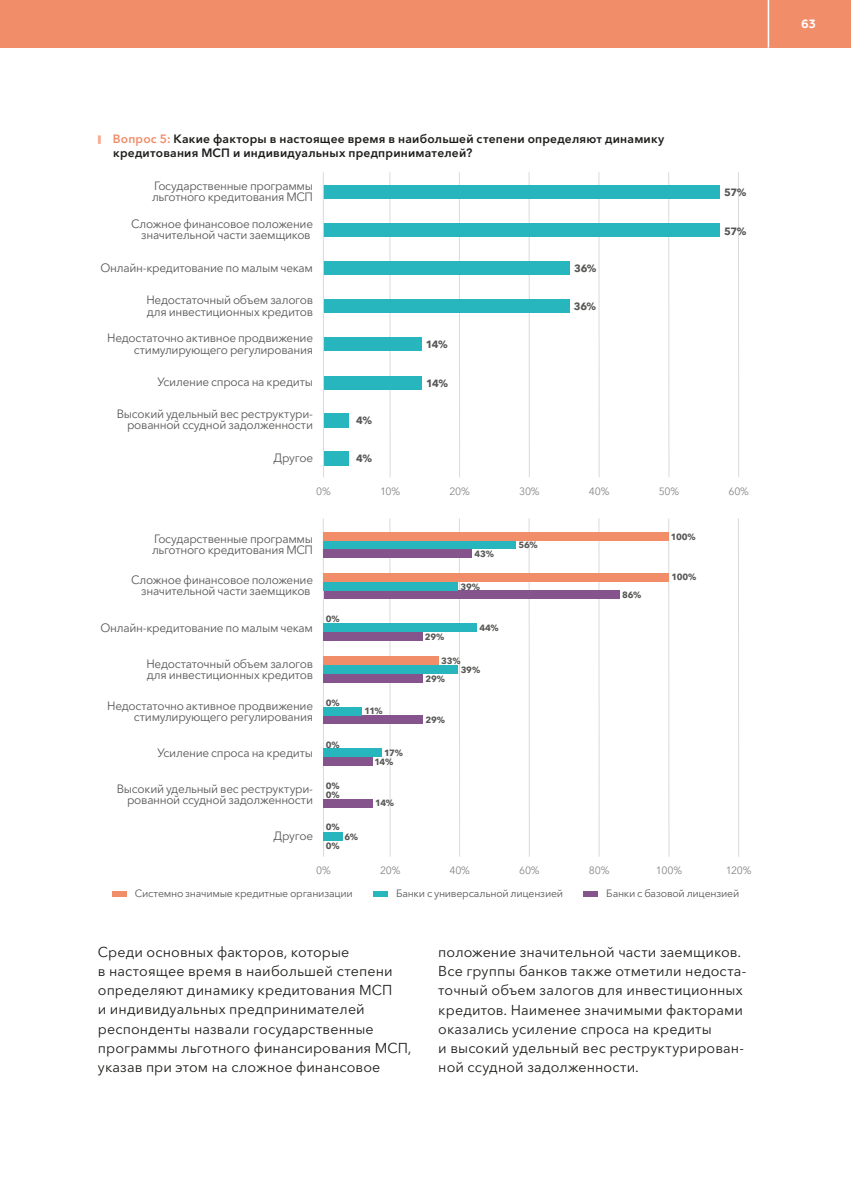
<style>
.page{position:relative;width:851px;height:1191px;background:#fff}
.page>*{position:absolute;margin:0;border:0;box-sizing:border-box;transform-origin:0 0}
.t1{font:14.25px/19.2px "Avenir Next Cyr";letter-spacing:.005em;color:#1d1d1b}
.t2{font:12px/11.4px "Avenir Next Cyr";letter-spacing:-.025em;color:#575756;text-align:right}
.t3{font:600 12px/14.4px "Avenir Next Cyr";letter-spacing:.015em;color:#1d1d1b}
.t4{font:700 12px "Geometria";color:#fff}
.t5{font:10.5px "Avenir Next Cyr";letter-spacing:-.02em;color:#575756}
.t6{font:10.5px "Avenir Next Cyr";letter-spacing:-.025em;color:#878787}
.t7{font:700 10.5px "Avenir Next Cyr";letter-spacing:-.055em;color:#575756}
.t8{font:700 9px "Avenir Next Cyr";letter-spacing:-.03em;color:#575756}
.s1{color:#f28d69}
</style>
<div class="page">
<div style="left:0;top:0;width:850px;height:48px;background:#f28d69"></div>
<hr style="left:767px;top:0;width:2px;height:48px;background:#fff">
<svg style="left:98px;top:135px;width:3px;height:9px"></svg>
<hr style="left:459px;top:172px;width:1px;height:305px;background:#dadada">
<hr style="left:389px;top:172px;width:1px;height:305px;background:#dadada">
<hr style="left:528px;top:172px;width:1px;height:305px;background:#dadada">
<hr style="left:598px;top:172px;width:1px;height:305px;background:#dadada">
<hr style="left:668px;top:172px;width:1px;height:305px;background:#dadada">
<hr style="left:738px;top:172px;width:1px;height:305px;background:#dadada">
<div style="left:323px;top:185px;width:396px;height:13px;background:#28b6be"></div>
<div style="left:323px;top:223px;width:396px;height:14px;background:#28b6be"></div>
<div style="left:323px;top:262px;width:246px;height:13px;background:#28b6be"></div>
<div style="left:323px;top:300px;width:246px;height:13px;background:#28b6be"></div>
<div style="left:323px;top:338px;width:98px;height:13px;background:#28b6be"></div>
<div style="left:323px;top:376px;width:98px;height:13px;background:#28b6be"></div>
<div style="left:323px;top:413px;width:25px;height:14px;background:#28b6be"></div>
<div style="left:323px;top:451px;width:25px;height:14px;background:#28b6be"></div>
<hr style="left:323px;top:172px;width:1px;height:305px;background:#dadada">
<hr style="left:459px;top:518px;width:1px;height:338px;background:#dadada">
<hr style="left:389px;top:518px;width:1px;height:338px;background:#dadada">
<hr style="left:528px;top:518px;width:1px;height:338px;background:#dadada">
<hr style="left:598px;top:518px;width:1px;height:338px;background:#dadada">
<hr style="left:668px;top:518px;width:1px;height:338px;background:#dadada">
<hr style="left:738px;top:518px;width:1px;height:338px;background:#dadada">
<hr style="left:323px;top:518px;width:1px;height:338px;background:#dadada">
<div style="left:323px;top:715px;width:100px;height:9px;background:#85548c"></div>
<div style="left:323px;top:707px;width:39px;height:8px;background:#28b6be"></div>
<div style="left:323px;top:799px;width:49px;height:8px;background:#85548c"></div>
<div style="left:323px;top:757px;width:49px;height:9px;background:#85548c"></div>
<div style="left:323px;top:749px;width:58px;height:8px;background:#28b6be"></div>
<div style="left:323px;top:831px;width:20px;height:9px;background:#28b6be"></div>
<div style="left:323px;top:549px;width:149px;height:8px;background:#85548c"></div>
<div style="left:323px;top:540px;width:193px;height:9px;background:#28b6be"></div>
<div style="left:323px;top:531px;width:345px;height:9px;background:#f28d69"></div>
<div style="left:323px;top:591px;width:296px;height:8px;background:#85548c"></div>
<div style="left:323px;top:582px;width:135px;height:9px;background:#28b6be"></div>
<div style="left:323px;top:573px;width:345px;height:9px;background:#f28d69"></div>
<div style="left:323px;top:674px;width:100px;height:9px;background:#85548c"></div>
<div style="left:323px;top:665px;width:135px;height:9px;background:#28b6be"></div>
<div style="left:323px;top:657px;width:115px;height:8px;background:#f28d69"></div>
<div style="left:112px;top:891px;width:14px;height:6px;background:#f28d69"></div>
<div style="left:373px;top:891px;width:14px;height:6px;background:#28b6be"></div>
<div style="left:583px;top:891px;width:15px;height:6px;background:#85548c"></div>
<div style="left:323px;top:632px;width:100px;height:9px;background:#85548c"></div>
<div style="left:323px;top:623px;width:154px;height:9px;background:#28b6be"></div>
<p class="t3" style="left:113px;top:132px;width:553px"><span class="s1">Вопрос 5:</span> Какие факторы в настоящее время в наибольшей степени определяют динамику кредитования МСП и индивидуальных предпринимателей?</p>
<p class="t2" style="left:152px;top:180px;width:162px;text-align:left">Государственные программы льготного кредитования МСП</p>
<p class="t2" style="left:131px;top:218px;width:183px">Сложное финансовое положение значительной части заемщиков</p>
<p class="t2" style="left:100px;top:262px;width:214px">Онлайн-кредитование по малым чекам</p>
<p class="t2" style="left:146px;top:294px;width:168px;text-align:left">Недостаточный объем залогов для инвестиционных кредитов</p>
<p class="t2" style="left:107px;top:332px;width:207px">Недостаточно активное продвижение стимулирующего регулирования</p>
<p class="t2" style="left:157px;top:376px;width:157px">Усиление спроса на кредиты</p>
<p class="t2" style="left:117px;top:408px;width:198px">Высокий удельный вес реструктури&shy;рованной ссудной задолженности</p>
<p class="t2" style="left:273px;top:452px;width:41px">Другое</p>
<p class="t6" style="left:380px;top:485px;width:22px">10%</p>
<p class="t6" style="left:449px;top:485px;width:22px">20%</p>
<p class="t6" style="left:519px;top:485px;width:22px">30%</p>
<p class="t6" style="left:589px;top:485px;width:22px">40%</p>
<p class="t6" style="left:658px;top:485px;width:22px">50%</p>
<p class="t6" style="left:728px;top:485px;width:22px">60%</p>
<p class="t7" style="left:724px;top:186px;width:24px">57%</p>
<p class="t7" style="left:724px;top:224px;width:24px">57%</p>
<p class="t7" style="left:574px;top:262px;width:24px">36%</p>
<p class="t7" style="left:574px;top:300px;width:24px">36%</p>
<p class="t7" style="left:426px;top:338px;width:23px">14%</p>
<p class="t7" style="left:426px;top:377px;width:23px">14%</p>
<p class="t7" style="left:356px;top:414px;width:17px">4%</p>
<p class="t7" style="left:356px;top:452px;width:17px">4%</p>
<p class="t6" style="left:316px;top:485px;width:16px">0%</p>
<p class="t2" style="left:152px;top:532px;width:162px;text-align:left">Государственные программы льготного кредитования МСП</p>
<p class="t2" style="left:131px;top:574px;width:183px">Сложное финансовое положение значительной части заемщиков</p>
<p class="t2" style="left:100px;top:622px;width:214px">Онлайн-кредитование по малым чекам</p>
<p class="t2" style="left:146px;top:658px;width:168px;text-align:left">Недостаточный объем залогов для инвестиционных кредитов</p>
<p class="t2" style="left:107px;top:699px;width:207px">Недостаточно активное продвижение стимулирующего регулирования</p>
<p class="t2" style="left:157px;top:747px;width:157px">Усиление спроса на кредиты</p>
<p class="t8" style="left:326px;top:613px;width:15px">0%</p>
<p class="t8" style="left:326px;top:697px;width:15px">0%</p>
<p class="t8" style="left:326px;top:739px;width:15px">0%</p>
<p class="t8" style="left:364px;top:705px;width:20px">11%</p>
<p class="t8" style="left:384px;top:747px;width:20px">17%</p>
<p class="t8" style="left:374px;top:756px;width:20px">14%</p>
<p class="t8" style="left:474px;top:548px;width:21px">43%</p>
<p class="t8" style="left:460px;top:581px;width:21px">39%</p>
<p class="t8" style="left:425px;top:631px;width:21px">29%</p>
<p class="t8" style="left:479px;top:622px;width:21px">44%</p>
<p class="t8" style="left:441px;top:655px;width:21px">33%</p>
<p class="t8" style="left:460px;top:664px;width:21px">39%</p>
<p class="t8" style="left:425px;top:673px;width:21px">29%</p>
<p class="t8" style="left:425px;top:714px;width:21px">29%</p>
<p class="t8" style="left:518px;top:539px;width:21px">56%</p>
<p class="t8" style="left:622px;top:589px;width:21px">86%</p>
<p class="t8" style="left:670px;top:531px;width:26px">100%</p>
<p class="t8" style="left:671px;top:571px;width:26px">100%</p>
<p class="t2" style="left:117px;top:783px;width:198px">Высокий удельный вес реструктури&shy;рованной ссудной задолженности</p>
<p class="t8" style="left:326px;top:781px;width:15px">0%</p>
<p class="t8" style="left:326px;top:789px;width:15px">0%</p>
<p class="t8" style="left:375px;top:797px;width:20px">14%</p>
<p class="t2" style="left:273px;top:830px;width:41px">Другое</p>
<p class="t8" style="left:326px;top:821px;width:15px">0%</p>
<p class="t8" style="left:344px;top:831px;width:15px">6%</p>
<p class="t8" style="left:326px;top:840px;width:15px">0%</p>
<p class="t6" style="left:316px;top:864px;width:16px">0%</p>
<p class="t6" style="left:380px;top:864px;width:22px">20%</p>
<p class="t6" style="left:449px;top:864px;width:22px">40%</p>
<p class="t6" style="left:519px;top:864px;width:22px">60%</p>
<p class="t6" style="left:589px;top:864px;width:22px">80%</p>
<p class="t6" style="left:655px;top:864px;width:28px">100%</p>
<p class="t6" style="left:725px;top:864px;width:27px">120%</p>
<p class="t5" style="left:135px;top:887px;width:220px">Системно значимые кредитные организации</p>
<p class="t5" style="left:396px;top:887px;width:169px">Банки с универсальной лицензией</p>
<p class="t5" style="left:606px;top:887px;width:134px">Банки с базовой лицензией</p>
<p class="t1" style="left:98px;top:942px;width:315px">Среди основных факторов, которые<br>в настоящее время в наибольшей степени определяют динамику кредитования МСП<br>и индивидуальных предпринимателей респонденты назвали государственные программы льготного финансирования МСП, указав при этом на сложное финансовое</p>
<p class="t1" style="left:438px;top:942px;width:309px">положение значительной части заемщиков.<br>Все группы банков также отметили недоста&shy;точный объем залогов для инвестиционных кредитов. Наименее значимыми факторами оказались усиление спроса на кредиты<br>и высокий удельный вес реструктурирован&shy;ной ссудной задолженности.</p>
<p class="t4" style="left:800px;top:17px;width:16px">63</p>
</div>
